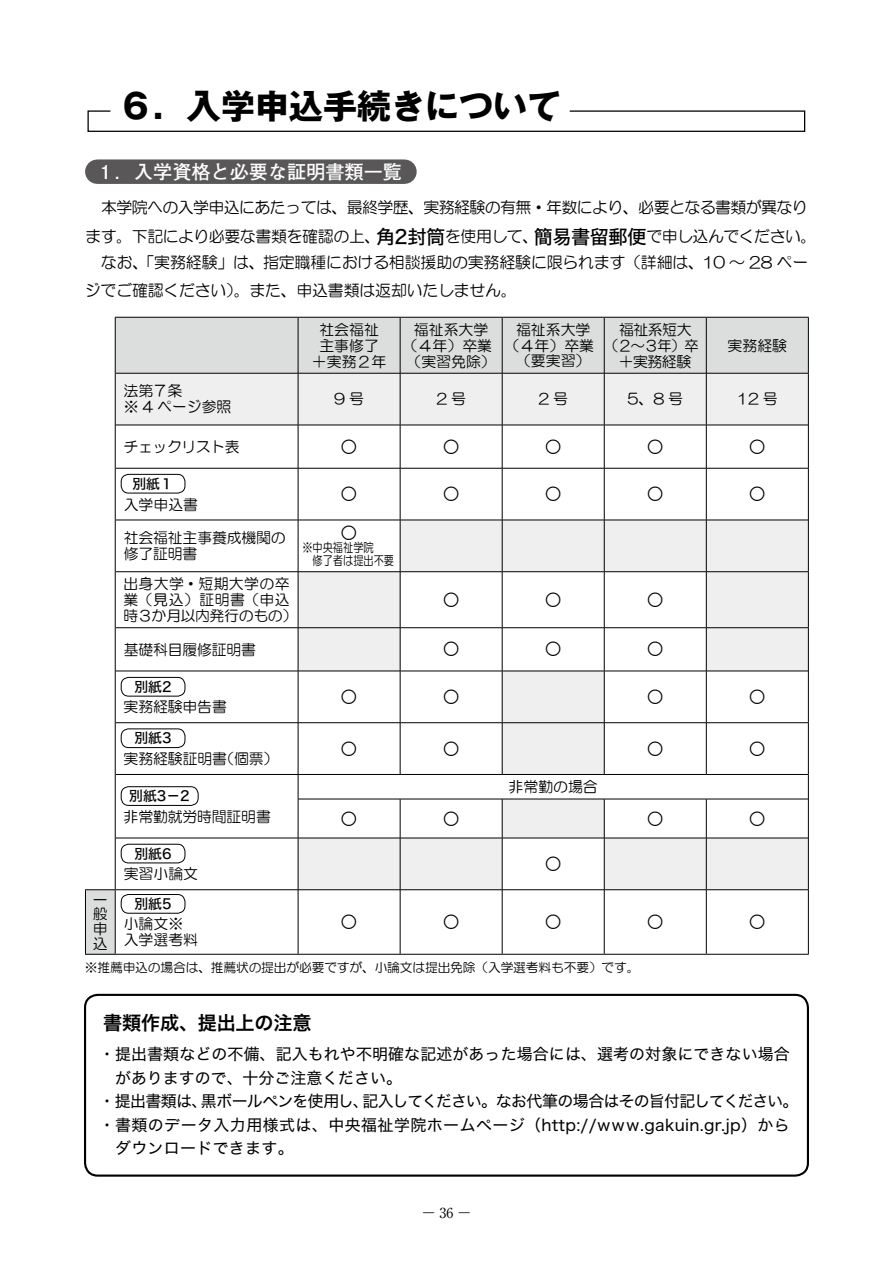
<style>
.page{position:relative;width:893px;height:1263px;background:#fff}
.page>*{position:absolute;margin:0;border:0;box-sizing:border-box;transform-origin:0 0}
.t1{font:700 34.05px "Gothic MB101 Pro";color:#000}
.t2{font:700 19.2px "Futo Go B101 Pr 6";color:#fff}
.t3{font:19.2px "Hira Kaku Std W6";letter-spacing:-.01em;color:#000}
.t4{font:16.95px "HG Maru Gothic MPRO";color:#000}
.t5{font:15.9px/29.5px "HG Maru Gothic MPRO";letter-spacing:-.02em;color:#000;text-align:center}
.t6{font:15.9px "Hira Kaku Std W4";letter-spacing:.01em;color:#000}
.t7{font:15.9px "Hira Kaku Std W4";letter-spacing:.03em;color:#000}
.t8{font:15.9px "Hira Kaku Std W4";letter-spacing:-.045em;color:#000}
.t9{font:14.85px/15.9px "HG Maru Gothic MPRO";letter-spacing:-.01em;color:#000;text-align:center}
.t10{font:14.85px/15.9px "HG Maru Gothic MPRO";letter-spacing:.02em;color:#000}
.t11{font:14.85px/15.9px "HG Maru Gothic MPRO";letter-spacing:-.03em;color:#000;text-align:center}
.t12{font:13.8px "Hira Kaku Std W5";color:#000}
.t13{font:300 13.8px "Ryumin Pr 6";color:#000;scale:.8 1}
.t14{font:12.75px "HG Maru Gothic MPRO";letter-spacing:-.01em;color:#000}
.t15{font:12.75px/13.8px "HG Maru Gothic MPRO";letter-spacing:-.01em;color:#000;scale:.8 1}
.s1{font-family:"Hira Kaku Std W5";font-size:19.2px}
.s2{font-weight:400}
</style>
<div class="page">
<div style="left:87px;top:110px;width:718px;height:22px;border:1px solid #000"></div>
<div style="left:110px;top:102px;width:460px;height:21px;background:#fff"></div>
<div style="left:84px;top:994px;width:725px;height:183px;border:2px solid #000;border-radius:13px"></div>
<div style="left:97px;top:159px;width:307px;height:25px;background:#595757"></div>
<div style="left:85px;top:890px;width:30px;height:64px;background:#dcdddd"></div>
<hr style="left:85px;top:890px;width:1px;height:64px;background:#000">
<hr style="left:808px;top:890px;width:1px;height:64px;background:#000">
<hr style="left:85px;top:954px;width:30px;height:1px;background:#000">
<hr style="left:115px;top:954px;width:183px;height:1px;background:#000">
<hr style="left:115px;top:890px;width:1px;height:64px;background:#000">
<hr style="left:298px;top:890px;width:1px;height:64px;background:#000">
<hr style="left:400px;top:890px;width:1px;height:64px;background:#000">
<hr style="left:502px;top:890px;width:1px;height:64px;background:#000">
<hr style="left:604px;top:890px;width:1px;height:64px;background:#000">
<hr style="left:706px;top:890px;width:1px;height:64px;background:#000">
<svg style="left:85px;top:317px;width:724px;height:573px"></svg>
<hr style="left:115px;top:799px;width:1px;height:39px;background:#000">
<hr style="left:115px;top:838px;width:1px;height:51px;background:#000">
<hr style="left:298px;top:954px;width:102px;height:1px;background:#000">
<hr style="left:400px;top:954px;width:102px;height:1px;background:#000">
<hr style="left:502px;top:954px;width:102px;height:1px;background:#000">
<hr style="left:604px;top:954px;width:102px;height:1px;background:#000">
<hr style="left:706px;top:954px;width:103px;height:1px;background:#000">
<div style="left:121px;top:786px;width:77px;height:20px;border:1px solid #000;border-radius:8px"></div>
<div style="left:121px;top:474px;width:64px;height:19px;border:1px solid #000;border-radius:8px"></div>
<div style="left:121px;top:677px;width:64px;height:19px;border:1px solid #000;border-radius:8px"></div>
<div style="left:121px;top:729px;width:64px;height:19px;border:1px solid #000;border-radius:8px"></div>
<div style="left:121px;top:844px;width:64px;height:19px;border:1px solid #000;border-radius:8px"></div>
<div style="left:121px;top:894px;width:64px;height:19px;border:1px solid #000;border-radius:8px"></div>
<h1 class="t1" style="left:119px;top:78px;width:444px">６．入学申込手続きについて</h1>
<p class="t2" style="left:96px;top:156px;width:308px">１. 入学資格と必要な証明書類一覧</p>
<p class="t5" style="left:85px;top:192px;width:733px">本学院への入学申込にあたっては、最終学歴、実務経験の有無・年数により、必要となる書類が異なり<br>ます。下記により必要な書類を確認の上、<span class="s1">角2封筒</span>を使用して、<span class="s1">簡易書留郵便</span>で申し込んでください。</p>
<p class="t5" style="left:85px;top:249px;width:725px;line-height:27.9px;text-align:left">　なお、「実務経験」は、指定職種における相談援助の実務経験に限られます（詳細は、10 〜 28 ページでご確認ください）。また、申込書類は返却いたしません。</p>
<p class="t9" style="left:312px;top:321px;width:76px">社会福祉主事修了＋実務２年</p>
<p class="t9" style="left:403px;top:321px;width:95px">福祉系大学<br>（４年）卒業（実習免除）</p>
<p class="t9" style="left:505px;top:321px;width:91px">福祉系大学（４年）卒業（要実習）</p>
<p class="t11" style="left:605px;top:321px;width:96px">福祉系短大<br>（２〜３年）卒＋実務経験</p>
<p class="t9" style="left:728px;top:337px;width:61px">実務経験</p>
<p class="t9" style="left:124px;top:383px;width:109px;text-align:left">法第７条<br>※ 4 ページ参照</p>
<p class="t9" style="left:334px;top:391px;width:31px">9 号</p>
<p class="t9" style="left:436px;top:391px;width:31px">2号</p>
<p class="t9" style="left:538px;top:391px;width:31px">2号</p>
<p class="t9" style="left:627px;top:391px;width:57px">5、8 号</p>
<p class="t9" style="left:737px;top:391px;width:42px">12 号</p>
<p class="t11" style="left:124px;top:439px;width:118px">チェックリスト表</p>
<p class="t4" style="left:341px;top:438px;width:19px">○</p>
<p class="t4" style="left:443px;top:438px;width:19px">○</p>
<p class="t4" style="left:545px;top:438px;width:19px">○</p>
<p class="t4" style="left:647px;top:438px;width:19px">○</p>
<p class="t4" style="left:749px;top:438px;width:19px">○</p>
<p class="t12" style="left:132px;top:473px;width:43px">別紙１</p>
<p class="t9" style="left:124px;top:496px;width:76px">入学申込書</p>
<p class="t4" style="left:341px;top:486px;width:19px">○</p>
<p class="t4" style="left:443px;top:486px;width:19px">○</p>
<p class="t4" style="left:545px;top:486px;width:19px">○</p>
<p class="t4" style="left:647px;top:486px;width:19px">○</p>
<p class="t4" style="left:749px;top:486px;width:19px">○</p>
<p class="t9" style="left:124px;top:530px;width:164px;text-align:left">社会福祉主事養成機関の修了証明書</p>
<p class="t4" style="left:341px;top:525px;width:19px">○</p>
<p class="t15" style="left:302px;top:540px;width:116px">※中央福祉学院<br>　修了者は提出不要</p>
<p class="t10" style="left:123px;top:576px;width:176px">出身大学・短期大学の卒業（見込）証明書（申込時３か月以内発行のもの）</p>
<p class="t4" style="left:443px;top:591px;width:19px">○</p>
<p class="t4" style="left:545px;top:591px;width:19px">○</p>
<p class="t4" style="left:647px;top:591px;width:19px">○</p>
<p class="t9" style="left:124px;top:641px;width:134px">基礎科目履修証明書</p>
<p class="t4" style="left:443px;top:641px;width:19px">○</p>
<p class="t4" style="left:545px;top:641px;width:19px">○</p>
<p class="t4" style="left:647px;top:641px;width:19px">○</p>
<p class="t9" style="left:93px;top:892px;width:16px;line-height:14.9px;text-align:justify">一般申込</p>
<p class="t12" style="left:134px;top:676px;width:39px">別紙2</p>
<p class="t12" style="left:134px;top:728px;width:39px">別紙3</p>
<p class="t9" style="left:124px;top:699px;width:105px">実務経験申告書</p>
<p class="t9" style="left:124px;top:751px;width:156px">実務経験証明書（個票）</p>
<p class="t12" style="left:129px;top:786px;width:62px">別紙3－2</p>
<p class="t9" style="left:124px;top:808px;width:149px">非常勤就労時間証明書</p>
<p class="t12" style="left:134px;top:843px;width:39px">別紙6</p>
<p class="t12" style="left:134px;top:893px;width:39px">別紙5</p>
<p class="t9" style="left:124px;top:866px;width:76px">実習小論文</p>
<p class="t4" style="left:341px;top:688px;width:19px">○</p>
<p class="t4" style="left:443px;top:688px;width:19px">○</p>
<p class="t4" style="left:647px;top:688px;width:19px">○</p>
<p class="t4" style="left:749px;top:688px;width:19px">○</p>
<p class="t4" style="left:341px;top:740px;width:19px">○</p>
<p class="t4" style="left:443px;top:740px;width:19px">○</p>
<p class="t4" style="left:647px;top:740px;width:19px">○</p>
<p class="t4" style="left:749px;top:740px;width:19px">○</p>
<p class="t9" style="left:509px;top:779px;width:91px">非常勤の場合</p>
<p class="t4" style="left:341px;top:810px;width:19px">○</p>
<p class="t4" style="left:443px;top:810px;width:19px">○</p>
<p class="t4" style="left:647px;top:810px;width:19px">○</p>
<p class="t4" style="left:749px;top:810px;width:19px">○</p>
<p class="t4" style="left:545px;top:855px;width:19px">○</p>
<p class="t9" style="left:124px;top:916px;width:76px;text-align:left">小論文※入学選考料</p>
<p class="t4" style="left:341px;top:913px;width:19px">○</p>
<p class="t4" style="left:443px;top:913px;width:19px">○</p>
<p class="t4" style="left:545px;top:913px;width:19px">○</p>
<p class="t4" style="left:647px;top:913px;width:19px">○</p>
<p class="t4" style="left:749px;top:913px;width:19px">○</p>
<p class="t14" style="left:85px;top:961px;width:556px">※推薦申込の場合は、推薦状の提出が必要ですが、小論文は提出免除（入学選考料も不要）です。</p>
<p class="t3" style="left:103px;top:1008px;width:210px">書類作成、提出上の注意</p>
<p class="t6" style="left:99px;top:1042px;width:692px">・提出書類などの不備、記入もれや不明確な記述があった場合には、選考の対象にできない場合</p>
<p class="t6" style="left:115px;top:1066px;width:289px">がありますので、十分ご注意ください。</p>
<p class="t8" style="left:99px;top:1089px;width:701px">・提出書類は、黒ボールペンを使用し、記入してください。なお代筆の場合はその旨付記してください。</p>
<p class="t7" style="left:99px;top:1112px;width:692px">・書類のデータ入力用様式は、中央福祉学院ホームページ（http://www.gakuin.gr.jp）から</p>
<p class="t6" style="left:115px;top:1136px;width:180px">ダウンロードできます。</p>
<p class="t13" style="left:423px;top:1202px;width:60px">―<span class="s2">36</span>―</p>
</div>
